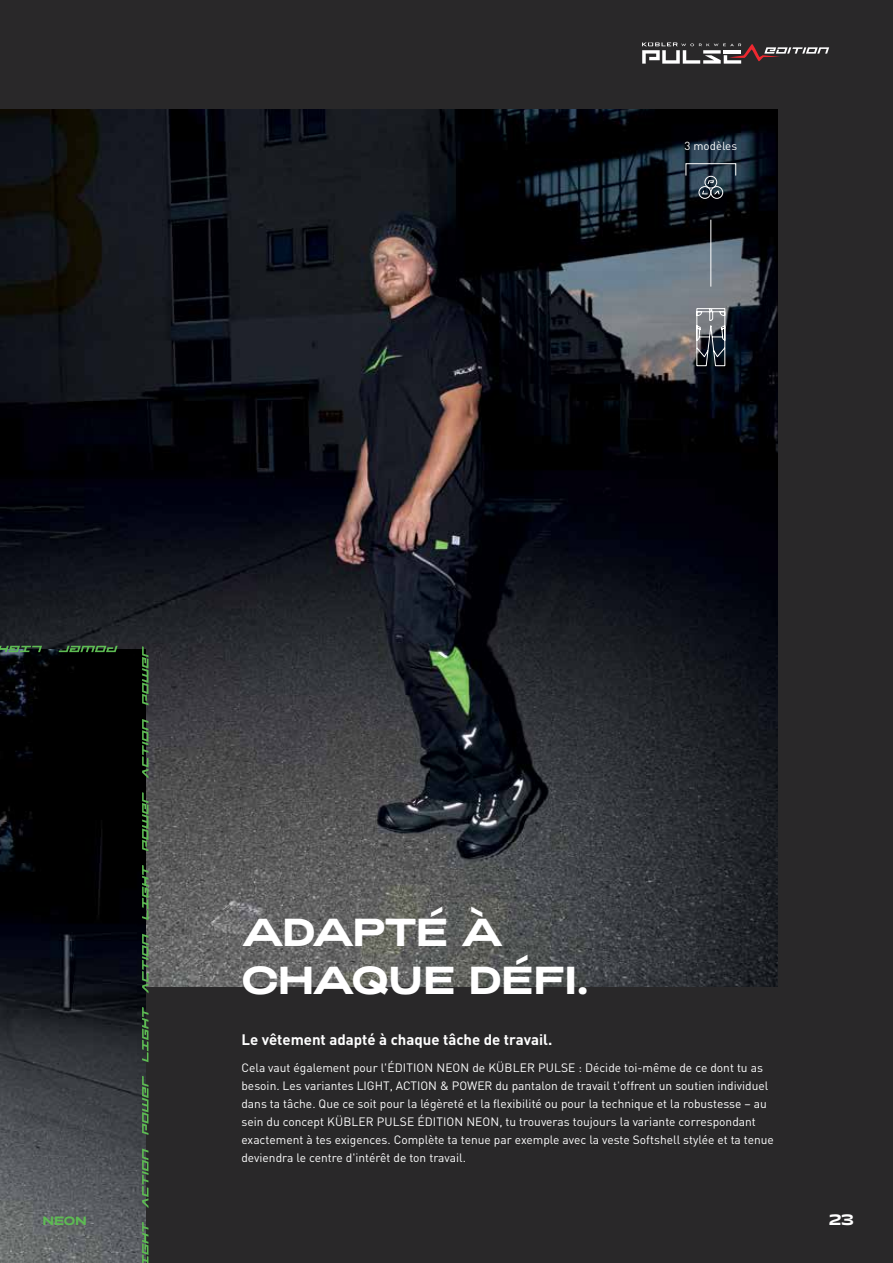
<style>
.page{position:relative;width:893px;height:1263px;background:#292829}
.page>*{position:absolute;margin:0;border:0;box-sizing:border-box;transform-origin:0 0}
.t1{font:700 39px/48px "Adieu";letter-spacing:-.035em;color:#fff}
.t2{font:700 15px "DIN Pro";color:#fff}
.t3{font:700 15px "Adieu";color:#fff}
.t4{font:12px/18px "DIN Pro";color:#fff}
.t5{font:700 12px "Adieu";color:#5dbb53}
.t6{font:11.55px "DIN Pro";color:#fff}
</style>
<div class="page">
<img style="left:0;top:109px;width:778px;height:878px">
<img style="left:0;top:649px;width:145px;height:614px">
<svg style="left:142px;top:1148px;width:6px;height:60px"></svg>
<svg style="left:142px;top:934px;width:6px;height:59px"></svg>
<svg style="left:142px;top:719px;width:6px;height:60px"></svg>
<svg style="left:142px;top:1076px;width:6px;height:59px"></svg>
<svg style="left:142px;top:792px;width:6px;height:59px"></svg>
<svg style="left:142px;top:646px;width:6px;height:59px"></svg>
<svg style="left:142px;top:1222px;width:6px;height:41px"></svg>
<svg style="left:142px;top:1007px;width:6px;height:55px"></svg>
<svg style="left:142px;top:865px;width:6px;height:55px"></svg>
<svg style="left:59px;top:646px;width:59px;height:6px"></svg>
<svg style="left:0;top:646px;width:42px;height:6px"></svg>
<div style="left:686px;top:163px;width:50px;height:13px;border:1px solid #fff"></div>
<svg style="left:696px;top:308px;width:29px;height:58px;background:#696d74"></svg>
<hr style="left:710px;top:220px;width:1px;height:67px;background:#fff">
<svg style="left:714px;top:191px;width:6px;height:3px"></svg>
<svg style="left:707px;top:180px;width:7px;height:4px"></svg>
<svg style="left:702px;top:191px;width:6px;height:3px"></svg>
<div style="left:699px;top:186px;width:12px;height:13px;border:1px solid #fff;border-radius:50%"></div>
<div style="left:711px;top:186px;width:12px;height:13px;border:1px solid #fff;border-radius:50%"></div>
<div style="left:705px;top:176px;width:12px;height:12px;border:1px solid #fff;border-radius:50%"></div>
<svg style="left:642px;top:43px;width:187px;height:21px"></svg>
<p class="t6" style="left:684px;top:138px;width:54px">3 modèles</p>
<h1 class="t1" style="left:241px;top:909px;width:348px">ADAPTÉ À<br>CHAQUE DÉFI.</h1>
<p class="t2" style="left:241px;top:1030px;width:312px">Le vêtement adapté à chaque tâche de travail.</p>
<p class="t4" style="left:241px;top:1058px;width:534px">Cela vaut également pour l'ÉDITION NEON de KÜBLER PULSE : Décide toi-même de ce dont tu as besoin. Les variantes LIGHT, ACTION &amp; POWER du pantalon de travail t'offrent un soutien individuel dans ta tâche. Que ce soit pour la légèreté et la flexibilité ou pour la technique et la robustesse – au sein du concept KÜBLER PULSE ÉDITION NEON, tu trouveras toujours la variante correspondant exactement à tes exigences. Complète ta tenue par exemple avec la veste Softshell stylée et ta tenue deviendra le centre d'intérêt de ton travail.</p>
<p class="t5" style="left:43px;top:1214px;width:46px">NEON</p>
<p class="t3" style="left:829px;top:1211px;width:26px">23</p>
</div>
